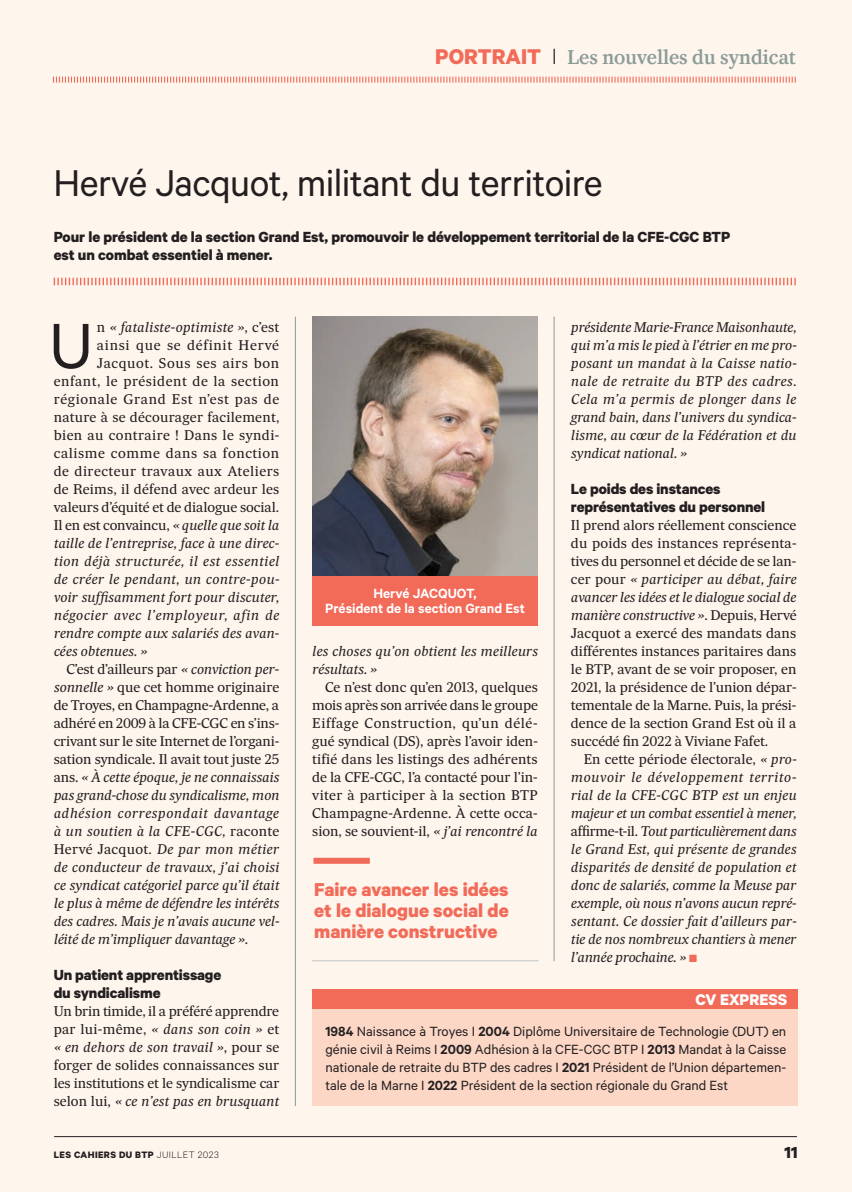
<style>
.page{position:relative;width:852px;height:1192px;background:#fff}
.page>*{position:absolute;margin:0;border:0;box-sizing:border-box;transform-origin:0 0}
.t1{font:72.15px "Calibre";color:#231f20}
.t2{font:42px "Calibre";letter-spacing:-.015em;color:#231f20}
.t3{font:700 21px/21px "Calibre";color:#f26b59;text-align:justify}
.t4{font:500 21px "Caponi Text";color:#8b9b97}
.t5{font:700 18px "Calibre";color:#231f20}
.t6{font:700 17.4px "Calibre";color:#fff}
.t7{font:700 16.5px/18px "Calibre";letter-spacing:-.005em;color:#231f20}
.t8{font:15px/18px "Calibre";color:#231f20;text-align:justify}
.t9{font:600 15px/15px "Calibre";color:#fff;text-align:center}
.t10{font:13.5px/18px "Sueca";color:#231f20;text-align:justify}
.t11{font:italic 13.5px/18px "Sueca";color:#231f20;text-align:justify}
.t12{font:13.5px "Sueca";letter-spacing:.04em;color:#231f20}
.t13{font:italic 13.5px "Sueca";letter-spacing:.025em;color:#231f20}
.t14{font:italic 13.5px "Sueca";letter-spacing:.04em;color:#231f20}
.t15{font:italic 13.5px "Sueca";letter-spacing:.035em;color:#231f20}
.t16{font:13.5px "Sueca";letter-spacing:.035em;color:#231f20}
.t17{font:13.5px "Sueca";letter-spacing:.03em;color:#231f20}
.t18{font:13.5px "Sueca";letter-spacing:.045em;color:#231f20}
.t19{font:italic 13.5px "Sueca";letter-spacing:.02em;color:#231f20}
.t20{font:13.5px "Sueca";letter-spacing:.05em;color:#231f20}
.t21{font:700 10.5px "Calibre";letter-spacing:.04em;color:#231f20}
.s1{font-family:"Calibre";font-weight:700;font-size:24px;color:#f26b59}
.s2{font-family:"Calibre";font-weight:300;font-size:24.75px;color:#231f20}
.s3{font-style:normal}
.s4{font-style:italic}
.s5{color:#f26b59}
.s6{font-weight:600}
.s7{font-weight:300}
</style>
<div class="page">
<div style="left:0;top:0;width:851px;height:1192px;background:#fef5ed"></div>
<div style="left:312px;top:1004px;width:486px;height:102px;background:#fcd7c6"></div>
<div style="left:312px;top:989px;width:486px;height:20px;background:#f26b59"></div>
<hr style="left:54px;top:1136px;width:742px;height:1px;background:#231f20">
<svg style="left:52px;top:76px;width:744px;height:7px"></svg>
<hr style="left:295px;top:317px;width:1px;height:789px;background:#8b9b97">
<svg style="left:54px;top:278px;width:741px;height:7px"></svg>
<hr style="left:553px;top:317px;width:1px;height:644px;background:#8b9b97">
<img style="left:312px;top:317px;width:225px;height:259px">
<div style="left:312px;top:576px;width:225px;height:49px;background:#f26b59"></div>
<div style="left:313px;top:858px;width:57px;height:6px;background:#f26b59"></div>
<hr style="left:312px;top:960px;width:226px;height:1px;background:#bfc5c4">
<h3 class="t4" style="left:435px;top:40px;width:362px"><span class="s1">PORTRAIT</span> <span class="s2">I</span> Les nouvelles du syndicat</h3>
<h2 class="t2" style="left:54px;top:159px;width:550px">Hervé Jacquot, militant du territoire</h2>
<p class="t7" style="left:54px;top:227px;width:678px">Pour le président de la section Grand Est, promouvoir le développement territorial de la CFE-CGC BTP est un combat essentiel à mener.</p>
<h1 class="t1" style="left:49px;top:304px;width:45px">U</h1>
<p class="t11" style="left:97px;top:318px;width:184px"><span class="s3">n</span> « fataliste-optimiste »<span class="s3">, c’est</span></p>
<p class="t20" style="left:97px;top:335px;width:184px">ainsi que se définit Hervé</p>
<p class="t12" style="left:97px;top:353px;width:184px">Jacquot. Sous ses airs bon</p>
<p class="t12" style="left:54px;top:371px;width:227px">enfant, le président de la section</p>
<p class="t18" style="left:54px;top:389px;width:227px">régionale Grand Est n’est pas de</p>
<p class="t10" style="left:54px;top:408px;width:227px">nature à se décourager facilement,</p>
<p class="t17" style="left:54px;top:425px;width:227px">bien au contraire ! Dans le syndi-</p>
<p class="t12" style="left:54px;top:443px;width:227px">calisme comme dans sa fonction</p>
<p class="t16" style="left:54px;top:461px;width:227px">de directeur travaux aux Ateliers</p>
<p class="t10" style="left:54px;top:480px;width:227px">de Reims, il défend avec ardeur les</p>
<p class="t10" style="left:54px;top:498px;width:227px">valeurs d’équité et de dialogue social.</p>
<p class="t10" style="left:54px;top:516px;width:227px">Il en est convaincu, <span class="s4">« quelle que soit la</span></p>
<p class="t11" style="left:54px;top:534px;width:227px">taille de l’entreprise, face à une direc-</p>
<p class="t13" style="left:54px;top:551px;width:227px">tion déjà structurée, il est essentiel</p>
<p class="t13" style="left:54px;top:569px;width:227px">de créer le pendant, un contre-pou-</p>
<p class="t11" style="left:54px;top:588px;width:227px">voir suffisamment fort pour discuter,</p>
<p class="t14" style="left:54px;top:605px;width:227px">négocier avec l’employeur, afin de</p>
<p class="t11" style="left:54px;top:623px;width:227px">rendre compte aux salariés des avan-</p>
<p class="t11" style="left:54px;top:641px;width:95px">cées obtenues. »</p>
<p class="t10" style="left:66px;top:659px;width:214px">C’est d’ailleurs par <span class="s4">« conviction per-</span></p>
<p class="t10" style="left:54px;top:677px;width:227px"><span class="s4">sonnelle »</span> que cet homme originaire</p>
<p class="t10" style="left:54px;top:695px;width:227px">de Troyes, en Champagne-Ardenne, a</p>
<p class="t10" style="left:54px;top:713px;width:227px">adhéré en 2009 à la CFE-CGC en s’ins-</p>
<p class="t10" style="left:54px;top:731px;width:227px">crivant sur le site Internet de l’organi-</p>
<p class="t10" style="left:54px;top:749px;width:227px">sation syndicale. Il avait tout juste 25</p>
<p class="t11" style="left:54px;top:767px;width:227px"><span class="s3">ans.</span> « À cette époque, je ne connaissais</p>
<p class="t11" style="left:54px;top:785px;width:227px">pas grand-chose du syndicalisme, mon</p>
<p class="t15" style="left:54px;top:803px;width:227px">adhésion correspondait davantage</p>
<p class="t11" style="left:54px;top:821px;width:227px">à un soutien à la CFE-CGC, <span class="s3">raconte</span></p>
<p class="t19" style="left:54px;top:839px;width:227px"><span class="s3">Hervé Jacquot.</span> De par mon métier</p>
<p class="t11" style="left:54px;top:857px;width:227px">de conducteur de travaux, j’ai choisi</p>
<p class="t11" style="left:54px;top:875px;width:227px">ce syndicat catégoriel parce qu’il était</p>
<p class="t11" style="left:54px;top:893px;width:227px">le plus à même de défendre les intérêts</p>
<p class="t11" style="left:54px;top:911px;width:227px">des cadres. Mais je n’avais aucune vel-</p>
<p class="t11" style="left:54px;top:929px;width:196px">léité de m’impliquer davantage ».</p>
<p class="t7" style="left:54px;top:965px;width:169px">Un patient apprentissage du syndicalisme</p>
<p class="t10" style="left:54px;top:1002px;width:227px">Un brin timide, il a préféré apprendre par lui-même, <span class="s4">« dans son coin »</span> et <span class="s4">« en dehors de son travail »</span>, pour se forger de solides connaissances sur les institutions et le syndicalisme car selon lui, <span class="s4">« ce n’est pas en brusquant</span></p>
<p class="t9" style="left:325px;top:585px;width:201px">Hervé JACQUOT,<br>Président de la section Grand Est</p>
<p class="t11" style="left:312px;top:642px;width:227px">les choses qu’on obtient les meilleurs résultats. »</p>
<p class="t10" style="left:312px;top:678px;width:227px;text-indent:13px">Ce n’est donc qu’en 2013, quelques mois après son arrivée dans le groupe Eiffage Construction, qu’un délé&shy;gué syndical (DS), après l’avoir iden&shy;tifié dans les listings des adhérents de la CFE-CGC, l’a contacté pour l’in&shy;viter à participer à la section BTP Champagne-Ardenne. À cette occa&shy;sion, se souvient-il, <span class="s4">« j’ai rencontré la</span></p>
<h3 class="t3" style="left:314px;top:878px;width:196px">Faire avancer les idées et le dialogue social de manière constructive</h3>
<p class="t11" style="left:571px;top:318px;width:227px">présidente Marie-France Maisonhaute, qui m’a mis le pied à l’étrier en me pro&shy;posant un mandat à la Caisse natio&shy;nale de retraite du BTP des cadres.<br>Cela m’a permis de plonger dans le grand bain, dans l’univers du syndica&shy;lisme, au cœur de la Fédération et du syndicat national. »</p>
<p class="t7" style="left:571px;top:479px;width:196px">Le poids des instances représentatives du personnel</p>
<p class="t10" style="left:571px;top:516px;width:227px">Il prend alors réellement conscience du poids des instances représenta&shy;tives du personnel et décide de se lan&shy;cer pour <span class="s4">« participer au débat, faire avancer les idées et le dialogue social de manière constructive ».</span> Depuis, Hervé Jacquot a exercé des mandats dans différentes instances paritaires dans le BTP, avant de se voir proposer, en 2021, la présidence de l’union dépar&shy;tementale de la Marne. Puis, la prési&shy;dence de la section Grand Est où il a succédé fin 2022 à Viviane Fafet.</p>
<p class="t11" style="left:571px;top:750px;width:227px;text-indent:13px"><span class="s3">En cette période électorale,</span> « pro&shy;mouvoir le développement territo&shy;rial de la CFE-CGC BTP est un enjeu majeur et un combat essentiel à mener, <span class="s3">affirme-t-il.</span> Tout particulièrement dans le Grand Est, qui présente de grandes disparités de densité de population et donc de salariés, comme la Meuse par exemple, où nous n’avons aucun repré&shy;sentant. Ce dossier fait d’ailleurs par&shy;tie de nos nombreux chantiers à mener l’année prochaine. » <span class="s5">■</span></p>
<p class="t6" style="left:695px;top:988px;width:93px">CV EXPRESS</p>
<p class="t8" style="left:325px;top:1022px;width:462px"><span class="s6">1984</span> Naissance à Troyes I <span class="s6">2004</span> Diplôme Universitaire de Technologie (DUT) en génie civil à Reims I <span class="s6">2009</span> Adhésion à la CFE-CGC BTP I <span class="s6">2013</span> Mandat à la Caisse nationale de retraite du BTP des cadres I <span class="s6">2021</span> Président de l’Union départemen&shy;tale de la Marne I <span class="s6">2022</span> Président de la section régionale du Grand Est</p>
<p class="t21" style="left:54px;top:1148px;width:167px">LES CAHIERS DU BTP <span class="s7">JUILLET 2023</span></p>
<h3 class="t5" style="left:784px;top:1141px;width:15px">11</h3>
</div>
